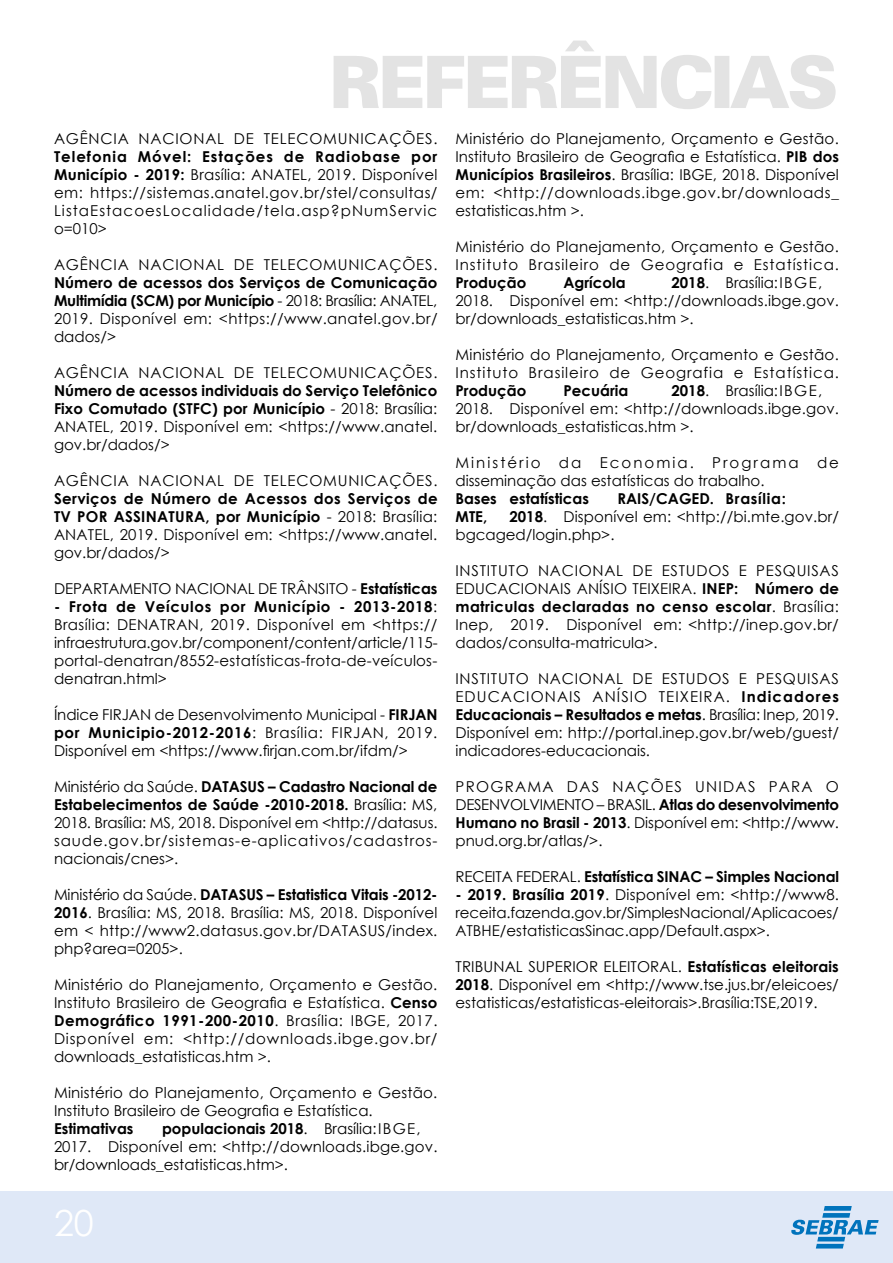
<style>
.page{position:relative;width:893px;height:1263px;background:#fff}
.page>*{position:absolute;margin:0;border:0;box-sizing:border-box;transform-origin:0 0}
.t1{font:900 72px "Univers";letter-spacing:-.05em;color:#e3e3e3}
.t2{font:36px "Century Gothic";color:#fff}
.t3{font:15px/18px "Century Gothic";letter-spacing:.01em;color:#000;text-align:justify}
.t4{font:700 15px/18px "Century Gothic";color:#000;text-align:justify}
.t5{font:15px/18px "Century Gothic";letter-spacing:.06em;color:#000}
.t6{font:15px "Century Gothic";letter-spacing:.055em;color:#000}
.t7{font:700 15px "Century Gothic";letter-spacing:.025em;color:#000}
.s1{font-weight:700}
.s2{font-weight:400}
</style>
<div class="page">
<div style="left:0;top:1192px;width:893px;height:71px;background:#dfe8f7"></div>
<svg style="left:791px;top:1206px;width:88px;height:42px"></svg>
<h1 class="t1" style="left:330px;top:35px;width:511px">REFERÊNCIAS</h1>
<p class="t6" style="left:54px;top:128px;width:385px">AGÊNCIA NACIONAL DE TELECOMUNICAÇÕES.</p>
<p class="t3" style="left:54px;top:147px;width:385px"><span class="s1">Telefonia Móvel: Estações de Radiobase por Município - 2019:</span> Brasília: ANATEL, 2019. Disponível em: https://sistemas.anatel.gov.br/stel/consultas/ ListaEstacoesLocalidade/tela.asp?pNumServic o=010&gt;</p>
<p class="t6" style="left:54px;top:254px;width:385px">AGÊNCIA NACIONAL DE TELECOMUNICAÇÕES.</p>
<p class="t3" style="left:54px;top:273px;width:385px"><span class="s1">Número de acessos dos Serviços de Comunicação Multimídia (SCM) por Município</span> - 2018: Brasília: ANATEL, 2019. Disponível em: &lt;https://www.anatel.gov.br/ dados/&gt;</p>
<p class="t6" style="left:54px;top:362px;width:385px">AGÊNCIA NACIONAL DE TELECOMUNICAÇÕES.</p>
<p class="t4" style="left:54px;top:381px;width:385px">Número de acessos individuais do Serviço Telefônico Fixo Comutado (STFC) por Município <span class="s2">- 2018: Brasília:<br>ANATEL, 2019. Disponível em: &lt;https://www.anatel. gov.br/dados/&gt;</span></p>
<p class="t6" style="left:54px;top:470px;width:385px">AGÊNCIA NACIONAL DE TELECOMUNICAÇÕES.</p>
<p class="t3" style="left:54px;top:489px;width:385px"><span class="s1">Serviços de Número de Acessos dos Serviços de TV POR ASSINATURA, por Município</span> - 2018: Brasília:<br>ANATEL, 2019. Disponível em: &lt;https://www.anatel. gov.br/dados/&gt;</p>
<p class="t3" style="left:54px;top:579px;width:385px">DEPARTAMENTO NACIONAL DE TRÂNSITO - <span class="s1">Estatísticas</span></p>
<p class="t3" style="left:54px;top:597px;width:385px"><span class="s1">- Frota de Veículos por Município - 2013-2018</span>:<br>Brasília: DENATRAN, 2019. Disponível em &lt;https:// infraestrutura.gov.br/component/content/article/115- portal-denatran/8552-estatísticas-frota-de-veículos&shy;denatran.html&gt;</p>
<p class="t3" style="left:54px;top:705px;width:385px">Índice FIRJAN de Desenvolvimento Municipal - <span class="s1">FIRJAN por Municipio-2012-2016</span>: Brasília: FIRJAN, 2019.<br>Disponível em &lt;https://www.firjan.com.br/ifdm/&gt;</p>
<p class="t3" style="left:54px;top:777px;width:385px">Ministério da Saúde. <span class="s1">DATASUS – Cadastro Nacional de Estabelecimentos de Saúde -2010-2018.</span> Brasília: MS, 2018. Brasília: MS, 2018. Disponível em &lt;http://datasus. saude.gov.br/sistemas-e-aplicativos/cadastros&shy;nacionais/cnes&gt;.</p>
<p class="t3" style="left:54px;top:885px;width:385px">Ministério da Saúde. <span class="s1">DATASUS – Estatistica Vitais -2012- 2016</span>. Brasília: MS, 2018. Brasília: MS, 2018. Disponível em &lt; http://www2.datasus.gov.br/DATASUS/index. php?area=0205&gt;.</p>
<p class="t3" style="left:54px;top:975px;width:385px">Ministério do Planejamento, Orçamento e Gestão.<br>Instituto Brasileiro de Geografia e Estatística. <span class="s1">Censo Demográfico 1991-200-2010</span>. Brasília: IBGE, 2017.<br>Disponível em: &lt;http://downloads.ibge.gov.br/ downloads_estatisticas.htm &gt;.</p>
<p class="t3" style="left:54px;top:1083px;width:385px">Ministério do Planejamento, Orçamento e Gestão.<br>Instituto Brasileiro de Geografia e Estatística.</p>
<p class="t4" style="left:54px;top:1119px;width:81px">Estimativas</p>
<p class="t3" style="left:54px;top:1119px;width:385px;text-align:left;text-indent:108px"><span class="s1">populacionais 2018</span>. Brasília:IBGE,<br>2017. Disponível em: &lt;http://downloads.ibge.gov. br/downloads_estatisticas.htm&gt;.</p>
<h2 class="t2" style="left:54px;top:1198px;width:41px">20</h2>
<p class="t3" style="left:455px;top:129px;width:385px">Ministério do Planejamento, Orçamento e Gestão.<br>Instituto Brasileiro de Geografia e Estatística. <span class="s1">PIB dos Municípios Brasileiros</span>. Brasília: IBGE, 2018. Disponível em: &lt;http://downloads.ibge.gov.br/downloads_ estatisticas.htm &gt;.</p>
<p class="t5" style="left:455px;top:237px;width:385px">Ministério do Planejamento, Orçamento e Gestão.<br>Instituto Brasileiro de Geografia e Estatística.</p>
<p class="t4" style="left:455px;top:273px;width:72px">Produção</p>
<p class="t4" style="left:563px;top:273px;width:64px">Agrícola</p>
<p class="t3" style="left:455px;top:273px;width:385px;text-align:left;text-indent:216px"><span class="s1">2018</span>. Brasília:IBGE,<br>2018. Disponível em: &lt;http://downloads.ibge.gov. br/downloads_estatisticas.htm &gt;.</p>
<p class="t5" style="left:455px;top:345px;width:385px">Ministério do Planejamento, Orçamento e Gestão.<br>Instituto Brasileiro de Geografia e Estatística.</p>
<p class="t4" style="left:455px;top:381px;width:72px">Produção</p>
<p class="t4" style="left:563px;top:381px;width:66px">Pecuária</p>
<p class="t3" style="left:455px;top:381px;width:385px;text-align:left;text-indent:216px"><span class="s1">2018</span>. Brasília:IBGE,<br>2018. Disponível em: &lt;http://downloads.ibge.gov. br/downloads_estatisticas.htm &gt;.</p>
<p class="t3" style="left:455px;top:453px;width:385px">Ministério da Economia. Programa de disseminação das estatísticas do trabalho.</p>
<p class="t4" style="left:455px;top:489px;width:135px">Bases estatísticas</p>
<p class="t7" style="left:617px;top:487px;width:170px">RAIS/CAGED. Brasília:</p>
<p class="t4" style="left:455px;top:507px;width:33px">MTE,</p>
<p class="t3" style="left:455px;top:507px;width:385px;text-indent:54px"><span class="s1">2018</span>. Disponível em: &lt;http://bi.mte.gov.br/ bgcaged/login.php&gt;.</p>
<p class="t3" style="left:455px;top:561px;width:385px">INSTITUTO NACIONAL DE ESTUDOS E PESQUISAS EDUCACIONAIS ANÍSIO TEIXEIRA. <span class="s1">INEP: Número de matriculas declaradas no censo escolar</span>. Brasília:<br>Inep, 2019. Disponível em: &lt;http://inep.gov.br/ dados/consulta-matricula&gt;.</p>
<p class="t3" style="left:455px;top:669px;width:385px">INSTITUTO NACIONAL DE ESTUDOS E PESQUISAS EDUCACIONAIS ANÍSIO TEIXEIRA. <span class="s1">Indicadores Educacionais – Resultados e metas</span>. Brasília: Inep, 2019.<br>Disponível em: http://portal.inep.gov.br/web/guest/ indicadores-educacionais.</p>
<p class="t3" style="left:455px;top:777px;width:385px">PROGRAMA DAS NAÇÕES UNIDAS PARA O DESENVOLVIMENTO – BRASIL. <span class="s1">Atlas do desenvolvimento Humano no Brasil - 2013</span>. Disponível em: &lt;http://www. pnud.org.br/atlas/&gt;.</p>
<p class="t4" style="left:455px;top:867px;width:385px"><span class="s2">RECEITA FEDERAL.</span> Estatística SINAC – Simples Nacional</p>
<p class="t3" style="left:455px;top:885px;width:385px"><span class="s1">- 2019. Brasília 2019</span>. Disponível em: &lt;http://www8. receita.fazenda.gov.br/SimplesNacional/Aplicacoes/ ATBHE/estatisticasSinac.app/Default.aspx&gt;.</p>
<p class="t3" style="left:455px;top:957px;width:385px">TRIBUNAL SUPERIOR ELEITORAL. <span class="s1">Estatísticas eleitorais 2018</span>. Disponível em &lt;http://www.tse.jus.br/eleicoes/ estatisticas/estatisticas-eleitorais&gt;.Brasília:TSE,2019.</p>
</div>
